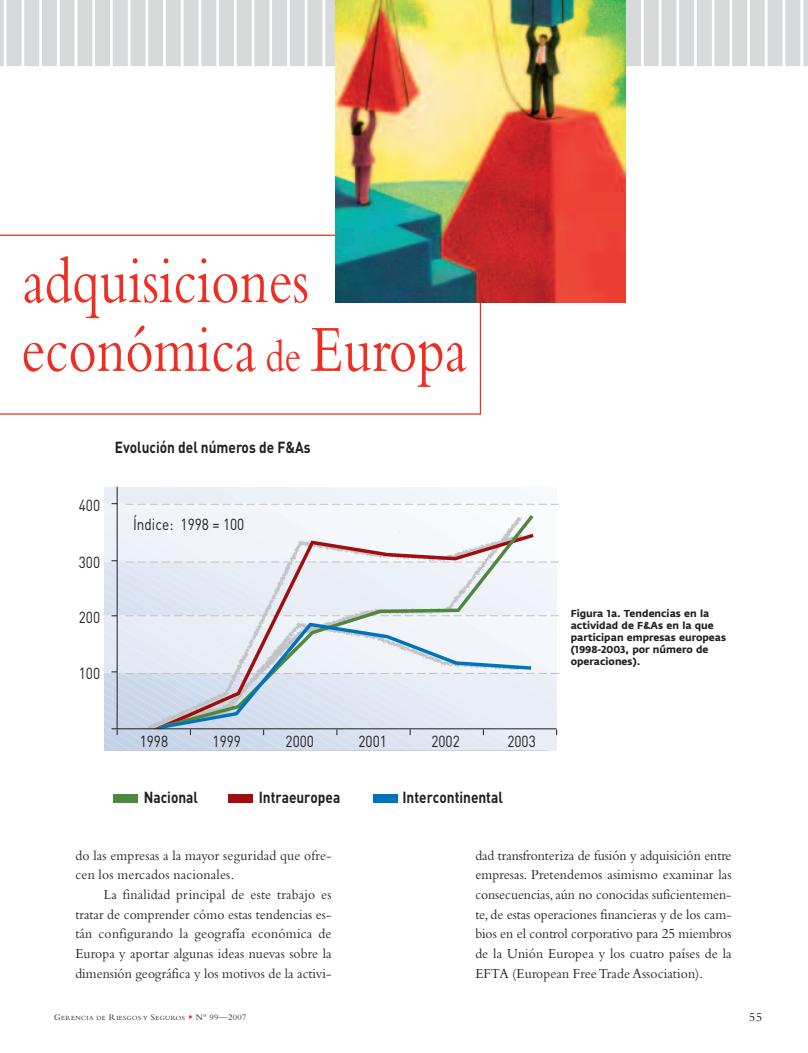
<style>
.page{position:relative;width:808px;height:1053px;background:#fff}
.page>*{position:absolute;margin:0;border:0;box-sizing:border-box;transform-origin:0 0}
.t1{font:68.75px/68.8px "Bembo";color:#ee2e22;scale:.8 1}
.t2{font:700 15.88px "DIN";color:#231f20;scale:.86 1}
.t3{font:15.88px "DIN";color:#231f20;scale:.86 1}
.t4{font:14.38px/19.6px "Bembo";letter-spacing:.01em;color:#231f20;text-align:justify;scale:.95 1}
.t5{font:12.5px "Bembo";color:#231f20}
.t6{font:700 10px/12px "Fedra Sans";color:#231f20}
.t7{font:6.5px "Bembo";letter-spacing:.065em;color:#231f20}
.s1{font-size:47.5px}
.s2{font-size:8.75px}
.s3{font-family:"Goudy";font-size:8.75px;color:#ee2e22}
</style>
<div class="page">
<hr style="left:0;top:0;width:4px;height:66px;background:#d8d9db">
<div style="left:7px;top:0;width:15px;height:66px;background:#d8d9db"></div>
<div style="left:24px;top:0;width:15px;height:66px;background:#d8d9db"></div>
<div style="left:42px;top:0;width:15px;height:66px;background:#d8d9db"></div>
<div style="left:60px;top:0;width:15px;height:66px;background:#d8d9db"></div>
<div style="left:77px;top:0;width:15px;height:66px;background:#d8d9db"></div>
<div style="left:95px;top:0;width:15px;height:66px;background:#d8d9db"></div>
<div style="left:113px;top:0;width:15px;height:66px;background:#d8d9db"></div>
<div style="left:130px;top:0;width:15px;height:66px;background:#d8d9db"></div>
<div style="left:148px;top:0;width:15px;height:66px;background:#d8d9db"></div>
<div style="left:166px;top:0;width:15px;height:66px;background:#d8d9db"></div>
<div style="left:184px;top:0;width:15px;height:66px;background:#d8d9db"></div>
<div style="left:201px;top:0;width:15px;height:66px;background:#d8d9db"></div>
<div style="left:219px;top:0;width:15px;height:66px;background:#d8d9db"></div>
<div style="left:237px;top:0;width:15px;height:66px;background:#d8d9db"></div>
<div style="left:254px;top:0;width:15px;height:66px;background:#d8d9db"></div>
<div style="left:272px;top:0;width:15px;height:66px;background:#d8d9db"></div>
<div style="left:290px;top:0;width:15px;height:66px;background:#d8d9db"></div>
<div style="left:307px;top:0;width:15px;height:66px;background:#d8d9db"></div>
<div style="left:325px;top:0;width:15px;height:66px;background:#d8d9db"></div>
<div style="left:626px;top:0;width:15px;height:66px;background:#d8d9db"></div>
<div style="left:644px;top:0;width:15px;height:66px;background:#d8d9db"></div>
<div style="left:661px;top:0;width:15px;height:66px;background:#d8d9db"></div>
<div style="left:679px;top:0;width:15px;height:66px;background:#d8d9db"></div>
<div style="left:697px;top:0;width:15px;height:66px;background:#d8d9db"></div>
<div style="left:732px;top:0;width:15px;height:66px;background:#d8d9db"></div>
<div style="left:714px;top:0;width:15px;height:66px;background:#d8d9db"></div>
<div style="left:750px;top:0;width:15px;height:66px;background:#d8d9db"></div>
<div style="left:785px;top:0;width:15px;height:66px;background:#d8d9db"></div>
<div style="left:803px;top:0;width:5px;height:66px;background:#d8d9db"></div>
<div style="left:767px;top:0;width:15px;height:66px;background:#d8d9db"></div>
<svg style="left:105px;top:487px;width:454px;height:82px"></svg>
<svg style="left:116px;top:486px;width:442px;height:129px"></svg>
<div style="left:113px;top:794px;width:24px;height:8px;background:#50873e"></div>
<svg style="left:105px;top:615px;width:454px;height:135px"></svg>
<div style="left:228px;top:794px;width:25px;height:8px;background:#a10c0f"></div>
<div style="left:373px;top:794px;width:24px;height:8px;background:#0073bd"></div>
<svg style="left:0;top:235px;width:481px;height:179px"></svg>
<img style="left:335px;top:0;width:290px;height:302px">
<h1 class="t1" style="left:21px;top:252px;width:558px">adquisiciones económica <span class="s1">de</span> Europa</h1>
<p class="t2" style="left:115px;top:438px;width:229px">Evolución del números de F&amp;As</p>
<p class="t3" style="left:79px;top:496px;width:26px">400</p>
<p class="t3" style="left:79px;top:553px;width:26px">300</p>
<p class="t3" style="left:79px;top:608px;width:26px">200</p>
<p class="t3" style="left:79px;top:664px;width:26px">100</p>
<p class="t3" style="left:133px;top:515px;width:131px">Índice: 1998 = 100</p>
<p class="t3" style="left:140px;top:731px;width:35px">1998</p>
<p class="t3" style="left:213px;top:731px;width:35px">1999</p>
<p class="t3" style="left:286px;top:731px;width:35px">2000</p>
<p class="t3" style="left:358px;top:731px;width:35px">2001</p>
<p class="t3" style="left:431px;top:731px;width:35px">2002</p>
<p class="t3" style="left:507px;top:731px;width:35px">2003</p>
<p class="t2" style="left:144px;top:788px;width:65px">Nacional</p>
<p class="t2" style="left:259px;top:788px;width:96px">Intraeuropea</p>
<p class="t2" style="left:402px;top:788px;width:118px">Intercontinental</p>
<p class="t6" style="left:571px;top:608px;width:157px">Figura 1a. Tendencias en la actividad de F&amp;As en la que participan empresas europeas (1998-2003, por número de operaciones).</p>
<p class="t4" style="left:75px;top:846px;width:271px">do las empresas a la mayor seguridad que ofre&shy;cen los mercados nacionales.</p>
<p class="t4" style="left:75px;top:885px;width:271px;text-indent:28px">La finalidad principal de este trabajo es tratar de comprender cómo estas tendencias es&shy;tán configurando la geografía económica de Europa y aportar algunas ideas nuevas sobre la dimensión geográfica y los motivos de la activi-</p>
<p class="t4" style="left:475px;top:846px;width:271px">dad transfronteriza de fusión y adquisición entre empresas. Pretendemos asimismo examinar las consecuencias, aún no conocidas suficientemen&shy;te, de estas operaciones financieras y de los cam&shy;bios en el control corporativo para 25 miembros de la Unión Europea y los cuatro países de la EFTA (European Free Trade Association).</p>
<p class="t7" style="left:54px;top:1015px;width:194px"><span class="s2">G</span>ERENCIA DE <span class="s2">R</span>IESGOS Y <span class="s2">S</span>EGUROS <span class="s3">•</span> <span class="s2">Nº 99—2007</span></p>
<p class="t5" style="left:749px;top:1012px;width:14px">55</p>
</div>
